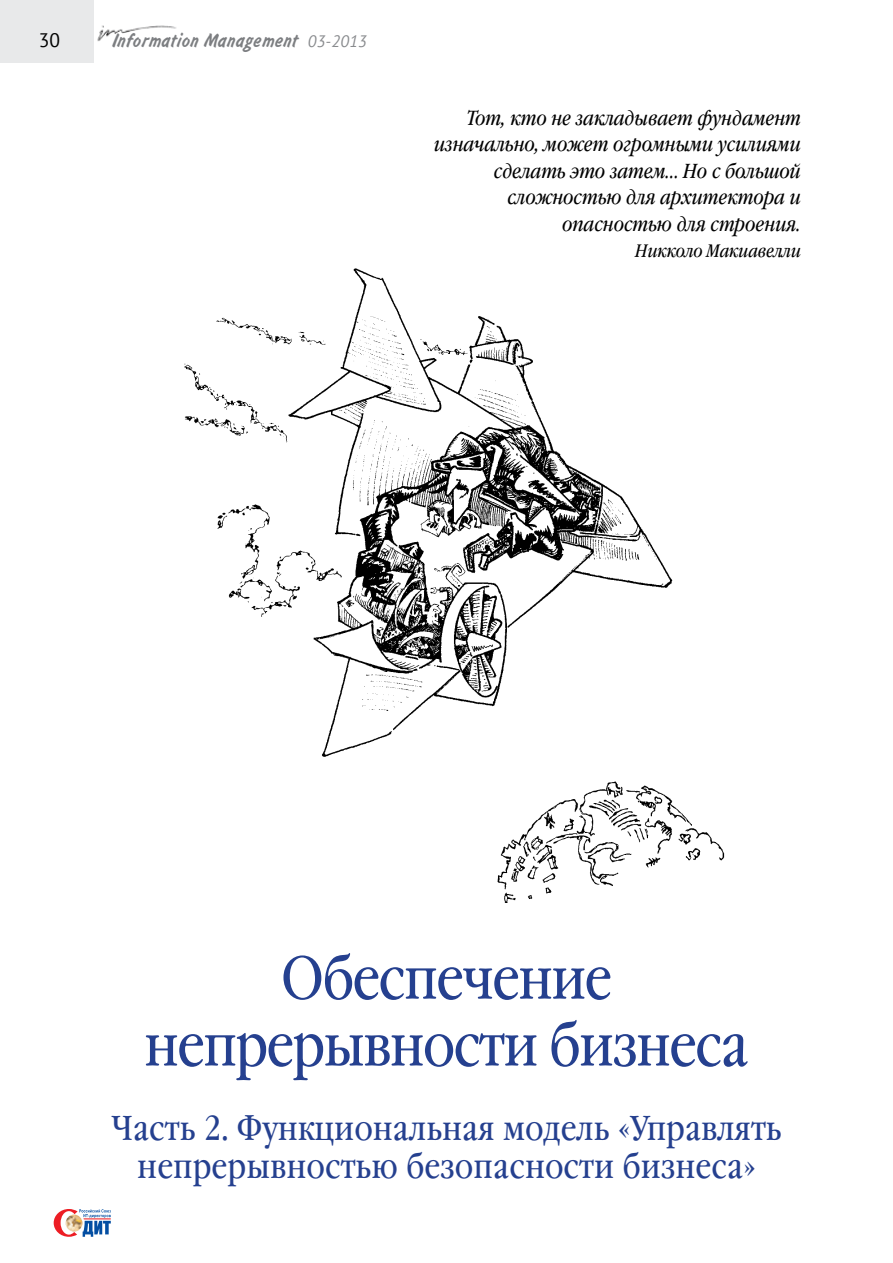
<style>
.page{position:relative;width:893px;height:1263px;background:#fff}
.page>*{position:absolute;margin:0;border:0;box-sizing:border-box;transform-origin:0 0}
.t1{font:60.15px/66.9px "Garamond Book Narrow C";letter-spacing:-.03em;color:#25408f;text-align:center}
.t2{font:34.5px/37.5px "Garamond Book Narrow C";color:#25408f;text-align:center}
.t3{font:italic 20.25px/26.5px "Garamond Book Narrow C";color:#000;text-align:right}
.t4{font:19.5px "Inform C";letter-spacing:.02em;color:#7c7e81}
.t5{font:19.5px "PT Sans";color:#000}
.t6{font:italic 18px "Garamond Book Narrow C";color:#000}
.s1{font-family:"PT Sans";font-style:italic;font-size:16.5px;color:#888a8d}
</style>
<div class="page">
<img style="left:97px;top:25px;width:79px;height:16px">
<div style="left:0;top:0;width:93px;height:62px;background:#e8e9ea"></div>
<svg style="left:54px;top:1209px;width:57px;height:28px"></svg>
<img style="left:66px;top:1214px;width:17px;height:17px;border-radius:9px">
<img style="left:184px;top:268px;width:541px;height:634px">
<p class="t5" style="left:39px;top:28px;width:23px">30</p>
<p class="t4" style="left:112px;top:30px;width:257px">Information Management <span class="s1">03-2013</span></p>
<p class="t3" style="left:434px;top:105px;width:368px">Тот, кто не закладывает фундамент изначально, может огромными усилиями сделать это затем… Но с большой сложностью для архитектора и опасностью для строения.</p>
<p class="t6" style="left:636px;top:241px;width:167px">Никколо Макиавелли</p>
<h1 class="t1" style="left:144px;top:946px;width:606px">Обеспечение непрерывности бизнеса</h1>
<h2 class="t2" style="left:111px;top:1111px;width:672px">Часть 2. Функциональная модель «Управлять непрерывностью безопасности бизнеса»</h2>
</div>
